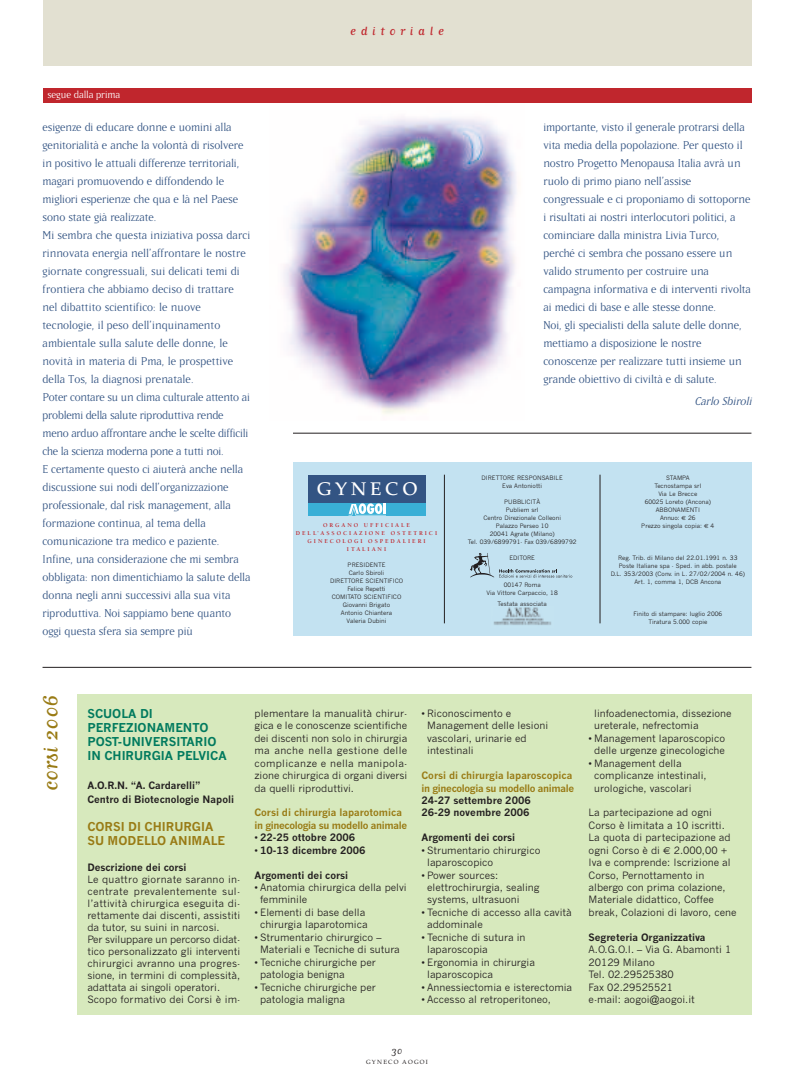
<style>
.page{position:relative;width:794px;height:1078px;background:#fff}
.page>*{position:absolute;margin:0;border:0;box-sizing:border-box;transform-origin:0 0}
.t1{font:24px "Matrix Script";color:#997b15}
.t2{font:500 18.3px "Palatino";letter-spacing:.2em;color:#fff}
.t3{font:14px "Matrix Script";letter-spacing:.335em;color:#c0262d}
.t4{font:13.5px/18px "Matrix";color:#335483}
.t5{font:italic 13.5px "Matrix";color:#335483}
.t6{font:700 12px/14px "News Gothic";color:#017a5e}
.t7{font:700 12px/14px "News Gothic";color:#997b15}
.t8{font:12px "Matrix";color:#fff}
.t9{font:12px "Matrix Script";color:#231f20}
.t10{font:10px/12.4px "News Gothic";color:#231f20}
.t11{font:700 10px/14px "News Gothic";color:#231f20}
.t12{font:700 10px/12.4px "News Gothic";letter-spacing:-.01em;color:#997b15}
.t13{font:6px/8px "News Gothic";color:#231f20;text-align:center}
.t14{font:700 6px/8px "Berkeley";letter-spacing:.32em;color:#c0262d;text-align:center}
.t15{font:6px "Palatino";letter-spacing:.2em;color:#231f20}
.s1{font-family:"Euro Sans"}
.s2{font-weight:400}
</style>
<div class="page">
<div style="left:43px;top:0;width:708px;height:65px;background:#e2e0d1"></div>
<div style="left:77px;top:694px;width:674px;height:320px;background:#d7e9bd"></div>
<div style="left:293px;top:462px;width:458px;height:173px;background:#c3e2f1"></div>
<div style="left:308px;top:503px;width:118px;height:12px;background:#39afd6"></div>
<svg style="left:348px;top:503px;width:38px;height:12px"></svg>
<div style="left:308px;top:475px;width:118px;height:27px;background:#335483"></div>
<hr style="left:444px;top:474px;width:1px;height:149px;background:#231f20">
<hr style="left:600px;top:474px;width:1px;height:149px;background:#231f20">
<hr style="left:293px;top:433px;width:458px;height:1px;background:#231f20">
<hr style="left:43px;top:667px;width:708px;height:1px;background:#231f20">
<img style="left:493px;top:607px;width:58px;height:18px">
<img style="left:283px;top:117px;width:233px;height:297px">
<div style="left:43px;top:89px;width:708px;height:14px;background:#c0262d"></div>
<svg style="left:470px;top:553px;width:102px;height:24px"></svg>
<p class="t8" style="left:48px;top:87px;width:74px">segue dalla prima</p>
<p class="t3" style="left:350px;top:22px;width:95px">editoriale</p>
<p class="t4" style="left:43px;top:117px;width:209px">esigenze di educare donne e uomini alla genitorialità e anche la volontà di risolvere in positivo le attuali differenze territoriali, magari promuovendo e diffondendo le migliori esperienze che qua e là nel Paese sono state già realizzate.<br>Mi sembra che questa iniziativa possa darci rinnovata energia nell’affrontare le nostre giornate congressuali, sui delicati temi di frontiera che abbiamo deciso di trattare nel dibattito scientifico: le nuove tecnologie, il peso dell’inquinamento ambientale sulla salute delle donne, le novità in materia di Pma, le prospettive della Tos, la diagnosi prenatale.<br>Poter contare su un clima culturale attento ai problemi della salute riproduttiva rende meno arduo affrontare anche le scelte difficili che la scienza moderna pone a tutti noi.<br>E certamente questo ci aiuterà anche nella discussione sui nodi dell’organizzazione professionale, dal risk management, alla formazione continua, al tema della comunicazione tra medico e paziente.<br>Infine, una considerazione che mi sembra obbligata: non dimentichiamo la salute della donna negli anni successivi alla sua vita riproduttiva. Noi sappiamo bene quanto oggi questa sfera sia sempre più</p>
<p class="t4" style="left:543px;top:117px;width:209px">importante, visto il generale protrarsi della vita media della popolazione. Per questo il nostro Progetto Menopausa Italia avrà un ruolo di primo piano nell’assise congressuale e ci proponiamo di sottoporne i risultati ai nostri interlocutori politici, a cominciare dalla ministra Livia Turco, perché ci sembra che possano essere un valido strumento per costruire una campagna informativa e di interventi rivolta ai medici di base e alle stesse donne.<br>Noi, gli specialisti della salute delle donne, mettiamo a disposizione le nostre conoscenze per realizzare tutti insieme un grande obiettivo di civiltà e di salute.</p>
<p class="t5" style="left:694px;top:392px;width:60px">Carlo Sbiroli</p>
<p class="t13" style="left:481px;top:473px;width:83px">DIRETTORE RESPONSABILE<br>Eva Antoniotti</p>
<p class="t13" style="left:468px;top:497px;width:110px">PUBBLICITÀ<br>Publiem srl<br>Centro Direzionale Colleoni<br>Palazzo Perseo 10<br>20041 Agrate (Milano)<br>Tel. 039/6899791- Fax 039/6899792</p>
<p class="t13" style="left:509px;top:553px;width:27px">EDITORE</p>
<p class="t13" style="left:486px;top:580px;width:73px">00147 Roma<br>Via Vittore Carpaccio, 18</p>
<p class="t13" style="left:497px;top:599px;width:51px">Testata associata</p>
<p class="t13" style="left:641px;top:473px;width:75px">STAMPA<br>Tecnostampa srl<br>Via Le Brecce<br>60025 Loreto (Ancona)<br>ABBONAMENTI<br>Annuo: <span class="s1">€</span> 26<br>Prezzo singola copia: <span class="s1">€</span> 4</p>
<p class="t13" style="left:611px;top:553px;width:136px">Reg. Trib. di Milano del 22.01.1991 n. 33<br>Poste Italiane spa - Sped. in abb. postale<br>D.L. 353/2003 (Conv. in L. 27/02/2004 n. 46)<br>Art. 1, comma 1, DCB Ancona</p>
<p class="t13" style="left:633px;top:609px;width:90px">Finito di stampare: luglio 2006<br>Tiratura 5.000 copie</p>
<h2 class="t2" style="left:317px;top:481px;width:103px">GYNECO</h2>
<p class="t14" style="left:296px;top:522px;width:143px">ORGANO UFFICIALE<br>DELL’ASSOCIAZIONE OSTETRICI<br>GINECOLOGI OSPEDALIERI<br>ITALIANI</p>
<p class="t13" style="left:330px;top:561px;width:75px">PRESIDENTE<br>Carlo Sbiroli<br>DIRETTORE SCIENTIFICO<br>Felice Repetti<br>COMITATO SCIENTIFICO<br>Giovanni Brigato<br>Antonio Chiantera<br>Valeria Dubini</p>
<h1 class="t1" style="left:35px;top:790px;width:97px;rotate:-90deg">corsi 2006</h1>
<p class="t6" style="left:87px;top:708px;width:141px">SCUOLA DI<br>PERFEZIONAMENTO<br>POST-UNIVERSITARIO<br>IN CHIRURGIA PELVICA</p>
<p class="t11" style="left:87px;top:778px;width:148px">A.O.R.N. “A. Cardarelli”<br>Centro di Biotecnologie Napoli</p>
<p class="t7" style="left:87px;top:820px;width:139px">CORSI DI CHIRURGIA<br>SU MODELLO ANIMALE</p>
<p class="t11" style="left:87px;top:860px;width:101px">Descrizione dei corsi</p>
<p class="t10" style="left:87px;top:873px;width:154px;line-height:12px">Le quattro giornate saranno in&shy;centrate prevalentemente sul&shy;l’attività chirurgica eseguita di&shy;rettamente dai discenti, assistiti da tutor, su suini in narcosi.<br>Per sviluppare un percorso didat&shy;tico personalizzato gli interventi chirurgici avranno una progres&shy;sione, in termini di complessità, adattata ai singoli operatori.<br>Scopo formativo dei Corsi è im-</p>
<p class="t10" style="left:254px;top:707px;width:154px;text-align:justify">plementare la manualità chirur&shy;gica e le conoscenze scientifiche dei discenti non solo in chirurgia ma anche nella gestione delle complicanze e nella manipola&shy;zione chirurgica di organi diversi da quelli riproduttivi.</p>
<p class="t12" style="left:254px;top:807px;width:154px">Corsi di chirurgia laparotomica in ginecologia su modello animale</p>
<p class="t11" style="left:254px;top:831px;width:102px"><span class="s2">•</span> 22-25 ottobre 2006</p>
<p class="t11" style="left:254px;top:843px;width:113px"><span class="s2">•</span> 10-13 dicembre 2006</p>
<p class="t11" style="left:254px;top:868px;width:95px">Argomenti dei corsi</p>
<p class="t10" style="left:260px;top:881px;width:148px;text-indent:-6px">• Anatomia chirurgica della pelvi femminile</p>
<p class="t10" style="left:254px;top:906px;width:115px;text-align:center">• Elementi di base della chirurgia laparotomica</p>
<p class="t10" style="left:260px;top:930px;width:141px;text-indent:-6px">• Strumentario chirurgico –<br>Materiali e Tecniche di sutura</p>
<p class="t10" style="left:260px;top:955px;width:117px;text-indent:-6px">• Tecniche chirurgiche per patologia benigna</p>
<p class="t10" style="left:260px;top:980px;width:117px;text-indent:-6px">• Tecniche chirurgiche per patologia maligna</p>
<p class="t10" style="left:427px;top:707px;width:122px;text-indent:-6px">• Riconoscimento e<br>Management delle lesioni vascolari, urinarie ed intestinali</p>
<p class="t12" style="left:421px;top:770px;width:154px">Corsi di chirurgia laparoscopica in ginecologia su modello animale</p>
<p class="t11" style="left:421px;top:794px;width:111px;line-height:12.4px">24-27 settembre 2006<br>26-29 novembre 2006</p>
<p class="t11" style="left:421px;top:831px;width:95px">Argomenti dei corsi</p>
<p class="t10" style="left:427px;top:843px;width:115px;text-indent:-6px">• Strumentario chirurgico laparoscopico</p>
<p class="t10" style="left:427px;top:868px;width:114px;text-indent:-6px">• Power sources: elettrochirurgia, sealing systems, ultrasuoni</p>
<p class="t10" style="left:427px;top:906px;width:146px;text-indent:-6px">• Tecniche di accesso alla cavità addominale</p>
<p class="t10" style="left:427px;top:930px;width:100px;text-indent:-6px">• Tecniche di sutura in laparoscopia</p>
<p class="t10" style="left:427px;top:955px;width:109px;text-indent:-6px">• Ergonomia in chirurgia laparoscopica</p>
<p class="t10" style="left:421px;top:980px;width:152px">• Annessiectomia e isterectomia</p>
<p class="t10" style="left:421px;top:993px;width:131px">• Accesso al retroperitoneo,</p>
<p class="t10" style="left:594px;top:707px;width:139px">linfoadenectomia, dissezione ureterale, nefrectomia</p>
<p class="t10" style="left:588px;top:732px;width:138px;text-align:center">• Management laparoscopico delle urgenze ginecologiche</p>
<p class="t10" style="left:594px;top:756px;width:114px;text-indent:-6px">• Management della complicanze intestinali, urologiche, vascolari</p>
<p class="t10" style="left:588px;top:806px;width:149px">La partecipazione ad ogni<br>Corso è limitata a 10 iscritti.<br>La quota di partecipazione ad ogni Corso è di <span class="s1">€</span> 2.000,00 +<br>Iva e comprende: Iscrizione al<br>Corso, Pernottamento in albergo con prima colazione,<br>Materiale didattico, Coffee break, Colazioni di lavoro, cene</p>
<p class="t11" style="left:588px;top:930px;width:118px">Segreteria Organizzativa</p>
<p class="t10" style="left:588px;top:943px;width:144px">A.O.G.O.I. – Via G. Abamonti 1<br>20129 Milano<br>Tel. 02.29525380<br>Fax 02.29525521<br>e-mail: aogoi@aogoi.it</p>
<p class="t9" style="left:391px;top:1042px;width:13px">30</p>
<p class="t15" style="left:366px;top:1058px;width:63px">GYNECO AOGOI</p>
</div>
